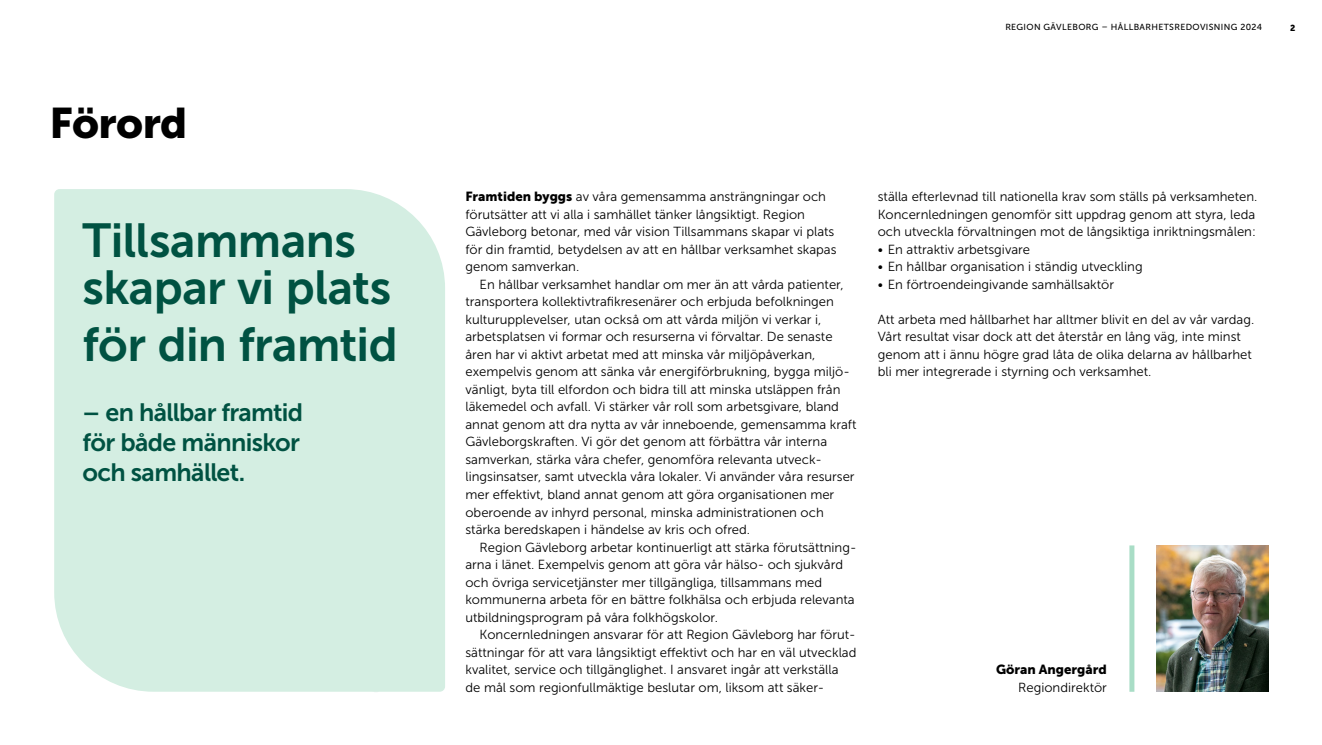
<style>
.page{position:relative;width:1322px;height:745px;background:#fff}
.page>*{position:absolute;margin:0;border:0;box-sizing:border-box;transform-origin:0 0}
.Citat_38{font:47.5px/47.5px "Museo Sans 700";letter-spacing:-.01em;color:#005242}
.t1{font:42.5px "Museo Sans 900";color:#000}
.Citat_700_28{font:25px/30px "Museo Sans 700";letter-spacing:-.025em;color:#005242}
.P_RG_bröd_Museo_indrag{font:13.12px/17.5px "Museo Sans 300";color:#000}
.P_RG_bröd_Museo_första{font:13.12px/17.5px "Museo Sans 300";color:#000}
.P_RG_bröd_Museo_första-2{font:13.12px "Museo Sans 900";color:#000}
.t2{font:8.75px "Museo Sans 500";letter-spacing:.04em;color:#000}
.t3{font:8.75px "Museo Sans 900";color:#000}
.s1{font-family:"Museo Sans 900"}
</style>
<div class="page">
<div style="left:54px;top:189px;width:391px;height:502px;background:#d4eee2"></div>
<div style="left:1129px;top:545px;width:5px;height:146px;background:#a9ddc6"></div>
<img style="left:1157px;top:545px;width:112px;height:146px">
<p class="t1" style="left:50px;top:99px;width:139px">Förord</p>
<p class="Citat_38" style="left:83px;top:216px;width:310px">Tillsammans skapar vi plats</p>
<p class="Citat_38" style="left:83px;top:320px;width:317px">för din framtid</p>
<p class="Citat_700_28" style="left:83px;top:397px;width:222px">– en hållbar framtid för både människor och samhället.</p>
<p class="t2" style="left:1005px;top:22px;width:258px">REGION GÄVLEBORG – HÅLLBARHETSREDOVISNING 2024</p>
<p class="t3" style="left:1290px;top:23px;width:7px">2</p>
<p class="P_RG_bröd_Museo_första" style="left:465px;top:188px;width:373px"><span class="s1">Framtiden byggs</span> av våra gemensamma ansträngningar och förutsätter att vi alla i samhället tänker långsiktigt. Region Gävleborg betonar, med vår vision Tillsammans skapar vi plats för din framtid, betydelsen av att en hållbar verksamhet skapas genom samverkan.</p>
<p class="P_RG_bröd_Museo_indrag" style="left:465px;top:275px;width:392px;text-indent:14px">En hållbar verksamhet handlar om mer än att vårda patienter, transportera kollektivtrafikresenärer och erbjuda befolkningen kulturupplevelser, utan också om att vårda miljön vi verkar i, arbetsplatsen vi formar och resurserna vi förvaltar. De senaste åren har vi aktivt arbetat med att minska vår miljöpåverkan, exempelvis genom att sänka vår energiförbrukning, bygga miljö&shy;vänligt, byta till elfordon och bidra till att minska utsläppen från läkemedel och avfall. Vi stärker vår roll som arbetsgivare, bland annat genom att dra nytta av vår inneboende, gemensamma kraft Gävleborgskraften. Vi gör det genom att förbättra vår interna samverkan, stärka våra chefer, genomföra relevanta utveck&shy;lingsinsatser, samt utveckla våra lokaler. Vi använder våra resurser mer effektivt, bland annat genom att göra organisationen mer oberoende av inhyrd personal, minska administrationen och stärka beredskapen i händelse av kris och ofred.</p>
<p class="P_RG_bröd_Museo_indrag" style="left:465px;top:538px;width:392px;text-indent:14px">Region Gävleborg arbetar kontinuerligt att stärka förutsättning&shy;arna i länet. Exempelvis genom att göra vår hälso- och sjukvård och övriga servicetjänster mer tillgängliga, tillsammans med kommunerna arbeta för en bättre folkhälsa och erbjuda relevanta utbildningsprogram på våra folkhögskolor.</p>
<p class="P_RG_bröd_Museo_indrag" style="left:465px;top:625px;width:392px;text-indent:14px">Koncernledningen ansvarar för att Region Gävleborg har förut&shy;sättningar för att vara långsiktigt effektivt och har en väl utvecklad kvalitet, service och tillgänglighet. I ansvaret ingår att verkställa de mål som regionfullmäktige beslutar om, liksom att säker-</p>
<p class="P_RG_bröd_Museo_indrag" style="left:878px;top:188px;width:381px">ställa efterlevnad till nationella krav som ställs på verksamheten.<br>Koncernledningen genomför sitt uppdrag genom att styra, leda och utveckla förvaltningen mot de långsiktiga inriktningsmålen:</p>
<p class="P_RG_bröd_Museo_indrag" style="left:878px;top:240px;width:154px">• En attraktiv arbetsgivare</p>
<p class="P_RG_bröd_Museo_indrag" style="left:878px;top:258px;width:266px">• En hållbar organisation i ständig utveckling</p>
<p class="P_RG_bröd_Museo_indrag" style="left:878px;top:275px;width:238px">• En förtroendeingivande samhällsaktör</p>
<p class="P_RG_bröd_Museo_första" style="left:878px;top:310px;width:378px">Att arbeta med hållbarhet har alltmer blivit en del av vår vardag.<br>Vårt resultat visar dock att det återstår en lång väg, inte minst genom att i ännu högre grad låta de olika delarna av hållbarhet bli mer integrerade i styrning och verksamhet.</p>
<p class="P_RG_bröd_Museo_första-2" style="left:996px;top:661px;width:112px">Göran Angergård</p>
<p class="P_RG_bröd_Museo_första" style="left:1018px;top:678px;width:90px">Regiondirektör</p>
</div>
